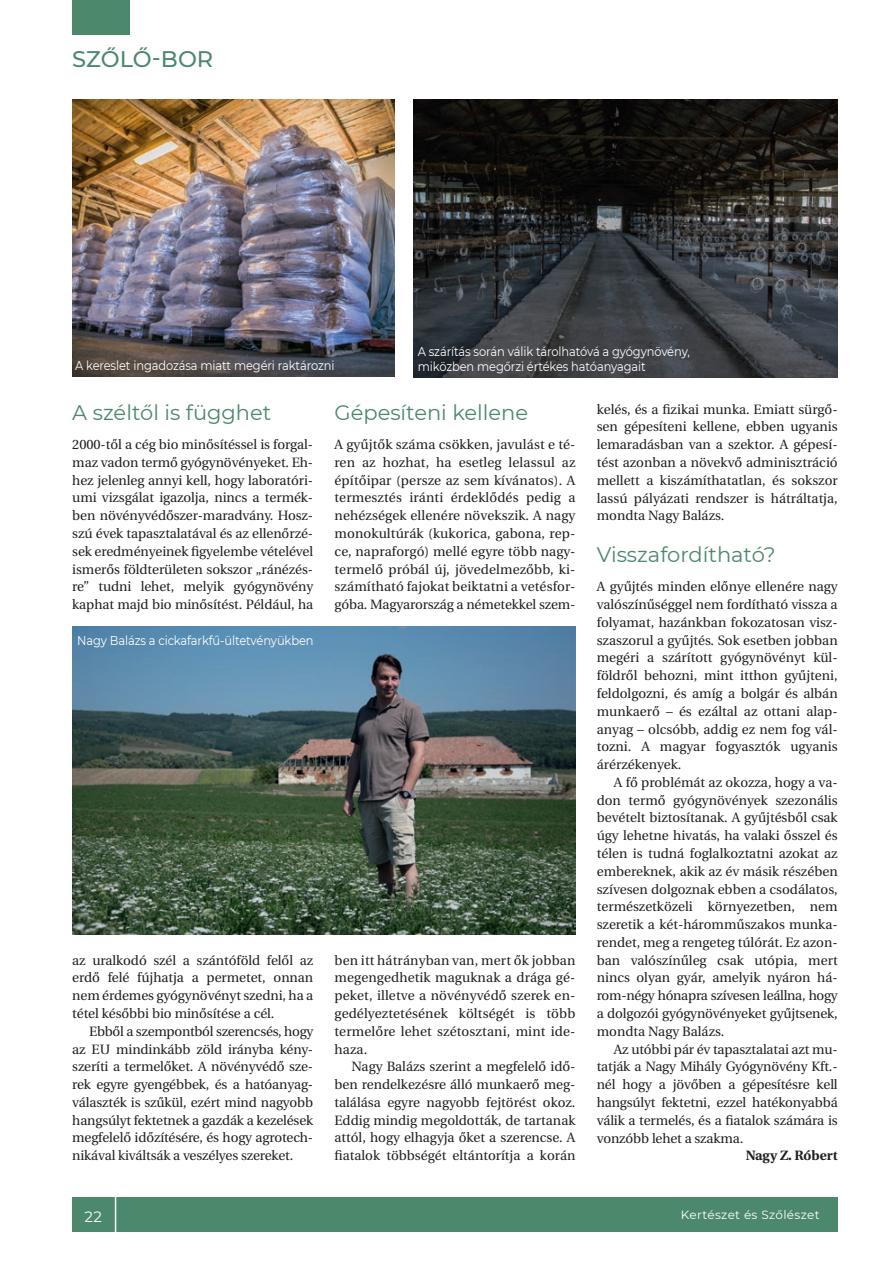
<style>
.page{position:relative;width:893px;height:1263px;background:#fff}
.page>*{position:absolute;margin:0;border:0;box-sizing:border-box;transform-origin:0 0}
.t1{font:500 22.5px "Montserrat";color:#4c886c}
.t2{font:21px "Montserrat";color:#4c886c}
.t3{font:15px "Montserrat";color:#fff}
.t4{font:13.5px/17.9px "Heuristica";letter-spacing:-.01em;color:#231f20;text-align:justify}
.t5{font:700 13.5px "Heuristica";color:#231f20}
.t6{font:12.75px/15.3px "Montserrat";letter-spacing:-.01em;color:#fff;scale:.9 1}
.t7{font:12px "Montserrat";letter-spacing:.03em;color:#fff}
</style>
<div class="page">
<div style="left:72px;top:1197px;width:766px;height:34px;background:#4c886c"></div>
<hr style="left:115px;top:1188px;width:1px;height:61px;background:#fff">
<div style="left:72px;top:0;width:58px;height:34px;background:#4c886c"></div>
<img style="left:413px;top:100px;width:425px;height:278px">
<img style="left:72px;top:100px;width:323px;height:276px">
<img style="left:72px;top:627px;width:503px;height:307px">
<h1 class="t1" style="left:72px;top:44px;width:142px">SZŐLŐ-BOR</h1>
<p class="t6" style="left:75px;top:357px;width:290px">A kereslet ingadozása miatt megéri raktározni</p>
<p class="t6" style="left:418px;top:343px;width:304px">A szárítás során válik tárolhatóvá a gyógynövény, miközben megőrzi értékes hatóanyagait</p>
<h2 class="t2" style="left:72px;top:398px;width:201px">A széltől is függhet</h2>
<p class="t4" style="left:72px;top:436px;width:242px">2000-től a cég bio minősítéssel is forgal&shy;maz vadon termő gyógynövényeket. Eh&shy;hez jelenleg annyi kell, hogy laboratóri&shy;umi vizsgálat igazolja, nincs a termék&shy;ben növényvédőszer-maradvány. Hos - szú évek tapasztalatával és az ellenőrzé&shy;sek eredményeinek figyelembe vételével ismerős földterületen sokszor „ránézés&shy;re” tudni lehet, melyik gyógynövény kaphat majd bio minősítést. Például, ha</p>
<p class="t6" style="left:77px;top:632px;width:264px">Nagy Balázs a cickafarkfű-ültetvényükben</p>
<h2 class="t2" style="left:334px;top:398px;width:195px">Gépesíteni kellene</h2>
<p class="t4" style="left:334px;top:436px;width:242px">A gyűjtők száma csökken, javulást e té&shy;ren az hozhat, ha esetleg lelassul az építőipar (persze az sem kívánatos). A termesztés iránti érdeklődés pedig a nehézségek ellenére növekszik. A nagy monokultúrák (kukorica, gabona, rep&shy;ce, napraforgó) mellé egyre több nagy&shy;termelő próbál új, jövedelmezőbb, ki&shy;számítható fajokat beiktatni a vetésfor&shy;góba. Magyarország a németekkel szem-</p>
<p class="t4" style="left:72px;top:951px;width:242px">az uralkodó szél a szántóföld felől az erdő felé fújhatja a permetet, onnan nem érdemes gyógynövényt szedni, ha a tétel későbbi bio minősítése a cél.</p>
<p class="t4" style="left:72px;top:1022px;width:242px;text-align:left;text-indent:17px">Ebből a szempontból szerencsés, hogy az EU mindinkább zöld irányba kény&shy;szeríti a termelőket. A növényvédő sze&shy;rek egyre gyengébbek, és a hatóanyag&shy;választék is szűkül, ezért mind nagyobb hangsúlyt fektetnek a gazdák a kezelések megfelelő időzítésére, és hogy agrotech&shy;nikával kiváltsák a veszélyes szereket.</p>
<p class="t4" style="left:334px;top:951px;width:242px">ben itt hátrányban van, mert ők jobban megengedhetik maguknak a drága gé&shy;peket, illetve a növényvédő szerek en&shy;gedélyeztetésének költségét is több termelőre lehet szétosztani, mint ide&shy;haza.</p>
<p class="t4" style="left:334px;top:1058px;width:242px;text-indent:17px">Nagy Balázs szerint a megfelelő idő&shy;ben rendelkezésre álló munkaerő meg&shy;találása egyre nagyobb fejtörést okoz.<br>Eddig mindig megoldották, de tartanak attól, hogy elhagyja őket a szerencse. A fiatalok többségét eltántorítja a korán</p>
<p class="t4" style="left:597px;top:400px;width:242px">kelés, és a fizikai munka. Emiatt sürgő&shy;sen gépesíteni kellene, ebben ugyanis lemaradásban van a szektor. A gépesí&shy;tést azonban a növekvő adminisztráció mellett a kiszámíthatatlan, és sokszor lassú pályázati rendszer is hátráltatja, mondta Nagy Balázs.</p>
<h2 class="t2" style="left:597px;top:540px;width:181px">Visszafordítható?</h2>
<p class="t4" style="left:597px;top:578px;width:242px">A gyűjtés minden előnye ellenére nagy valószínűséggel nem fordítható vissza a folyamat, hazánkban fokozatosan vis - szaszorul a gyűjtés. Sok esetben jobban megéri a szárított gyógynövényt kül&shy;földről behozni, mint itthon gyűjteni, feldolgozni, és amíg a bolgár és albán munkaerő – és ezáltal az ottani alap&shy;anyag – olcsóbb, addig ez nem fog vál&shy;tozni. A magyar fogyasztók ugyanis árérzékenyek.</p>
<p class="t4" style="left:597px;top:773px;width:242px;text-indent:17px">A fő problémát az okozza, hogy a va&shy;don termő gyógynövények szezonális bevételt biztosítanak. A gyűjtésből csak úgy lehetne hivatás, ha valaki ősszel és télen is tudná foglalkoztatni azokat az embereknek, akik az év másik részében szívesen dolgoznak ebben a csodálatos, természetközeli környezetben, nem szeretik a két-háromműszakos munka&shy;rendet, meg a rengeteg túlórát. Ez azon&shy;ban valószínűleg csak utópia, mert nincs olyan gyár, amelyik nyáron há&shy;rom-négy hónapra szívesen leállna, hogy a dolgozói gyógynövényeket gyűjtsenek, mondta Nagy Balázs.</p>
<p class="t4" style="left:597px;top:1040px;width:242px;text-indent:17px">Az utóbbi pár év tapasztalatai azt mu&shy;tatják a Nagy Mihály Gyógynövény Kft.- nél hogy a jövőben a gépesítésre kell hangsúlyt fektetni, ezzel hatékonyabbá válik a termelés, és a fiatalok számára is vonzóbb lehet a szakma.</p>
<p class="t5" style="left:746px;top:1145px;width:94px">Nagy Z. Róbert</p>
<p class="t3" style="left:84px;top:1206px;width:19px">22</p>
<p class="t7" style="left:681px;top:1207px;width:140px">Kertészet és Szőlészet</p>
</div>
